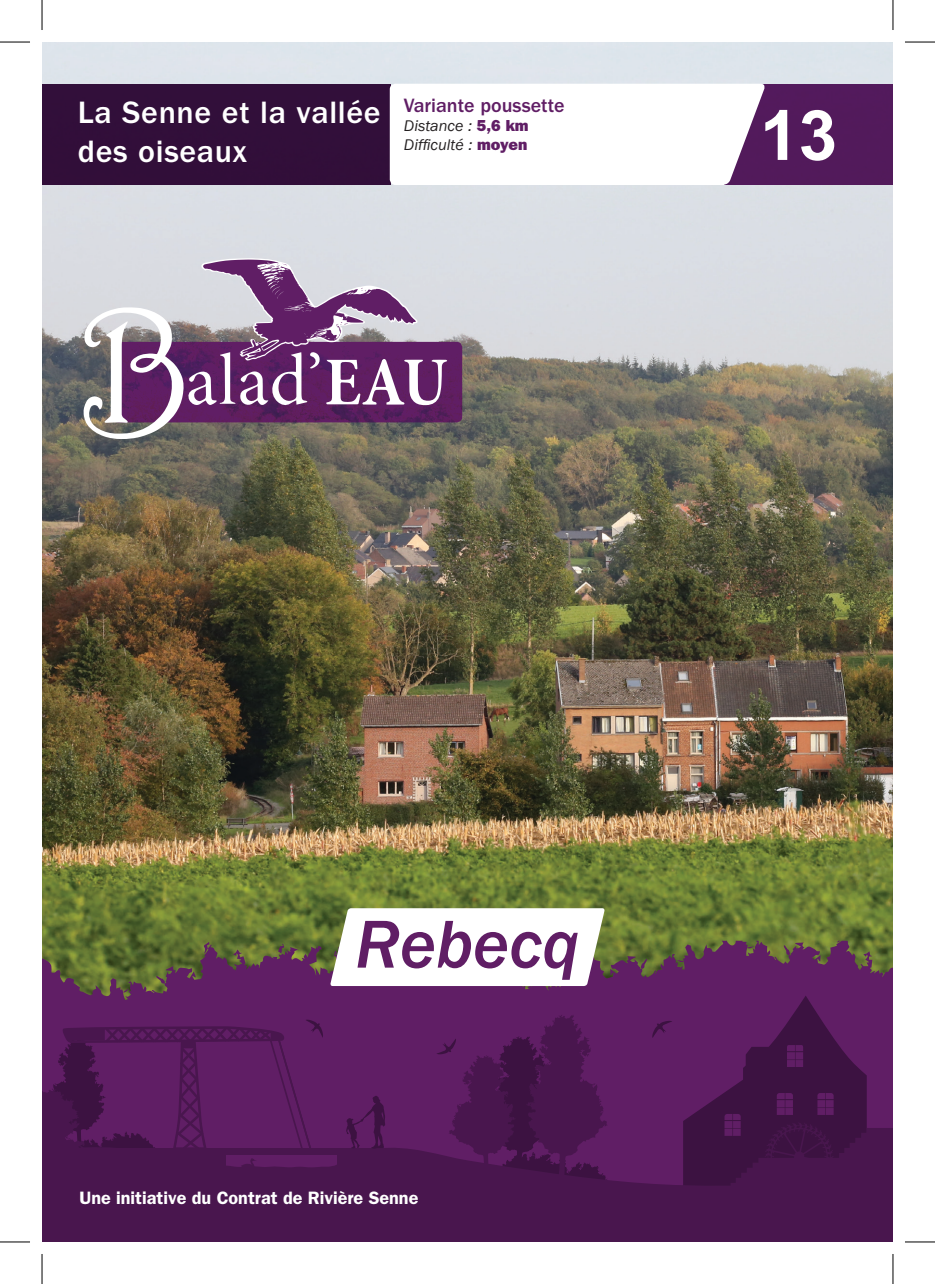
<style>
.page{position:relative;width:935px;height:1284px;background:#fff}
.page>*{position:absolute;margin:0;border:0;box-sizing:border-box;transform-origin:0 0}
.t1{font:70px "ITC Franklin Gothic Std Med It";letter-spacing:-.005em;color:#601e65}
.t2{font:700 69.6px "Arial";color:#fff}
.t3{font:500 32px/38.4px "ITC Franklin Gothic Std";letter-spacing:.02em;color:#fff}
.Infos{font:500 20px "ITC Franklin Gothic Std";color:#601e65}
.t4{font:600 18px "ITC Franklin Gothic Std";color:#fff}
.Infos-2{font:italic 16px "ITC Franklin Gothic Std";color:#231f20}
.s1{font-family:"ITC Franklin Gothic Std Hvy";font-style:normal;color:#601e65}
</style>
<div class="page">
<img style="left:42px;top:42px;width:850px;height:896px">
<div style="left:42px;top:85px;width:348px;height:100px;background:#320f3a"></div>
<div style="left:724px;top:85px;width:168px;height:100px;background:#521a5b"></div>
<svg style="left:42px;top:938px;width:850px;height:205px;background:#60305a"></svg>
<svg style="left:390px;top:84px;width:376px;height:101px"></svg>
<svg style="left:330px;top:908px;width:275px;height:77px"></svg>
<svg style="left:683px;top:995px;width:209px;height:148px;background:#4f1854"></svg>
<svg style="left:323px;top:1143px;width:569px;height:98px;background:#49164e"></svg>
<svg style="left:346px;top:1095px;width:39px;height:53px;background:#541a59"></svg>
<svg style="left:652px;top:1020px;width:20px;height:17px"></svg>
<svg style="left:436px;top:1014px;width:172px;height:211px;background:#4e1853"></svg>
<svg style="left:42px;top:1019px;width:281px;height:222px;background:#521957"></svg>
<div style="left:113px;top:342px;width:349px;height:80px;background:#601e65;border-radius:6px"></div>
<svg style="left:83px;top:258px;width:364px;height:181px"></svg>
<hr style="left:0;top:42px;width:30px;height:1px;background:#000">
<hr style="left:904px;top:42px;width:30px;height:1px;background:#000">
<hr style="left:0;top:1241px;width:30px;height:1px;background:#000">
<hr style="left:904px;top:1241px;width:30px;height:1px;background:#000">
<hr style="left:42px;top:0;width:1px;height:30px;background:#000">
<hr style="left:42px;top:1253px;width:1px;height:30px;background:#000">
<hr style="left:892px;top:0;width:1px;height:30px;background:#000">
<hr style="left:892px;top:1253px;width:1px;height:30px;background:#000">
<p class="t3" style="left:78px;top:94px;width:304px">La Senne et la vallée des oiseaux</p>
<p class="Infos" style="left:404px;top:94px;width:162px">Variante poussette</p>
<p class="Infos-2" style="left:404px;top:117px;width:126px">Distance : <span class="s1">5,6 km</span></p>
<p class="Infos-2" style="left:404px;top:136px;width:125px">Difficulté : <span class="s1">moyen</span></p>
<p class="t2" style="left:759px;top:90px;width:79px">13</p>
<p class="t1" style="left:355px;top:905px;width:225px">Rebecq</p>
<p class="t4" style="left:79px;top:1186px;width:340px">Une initiative du Contrat de Rivière Senne</p>
</div>
